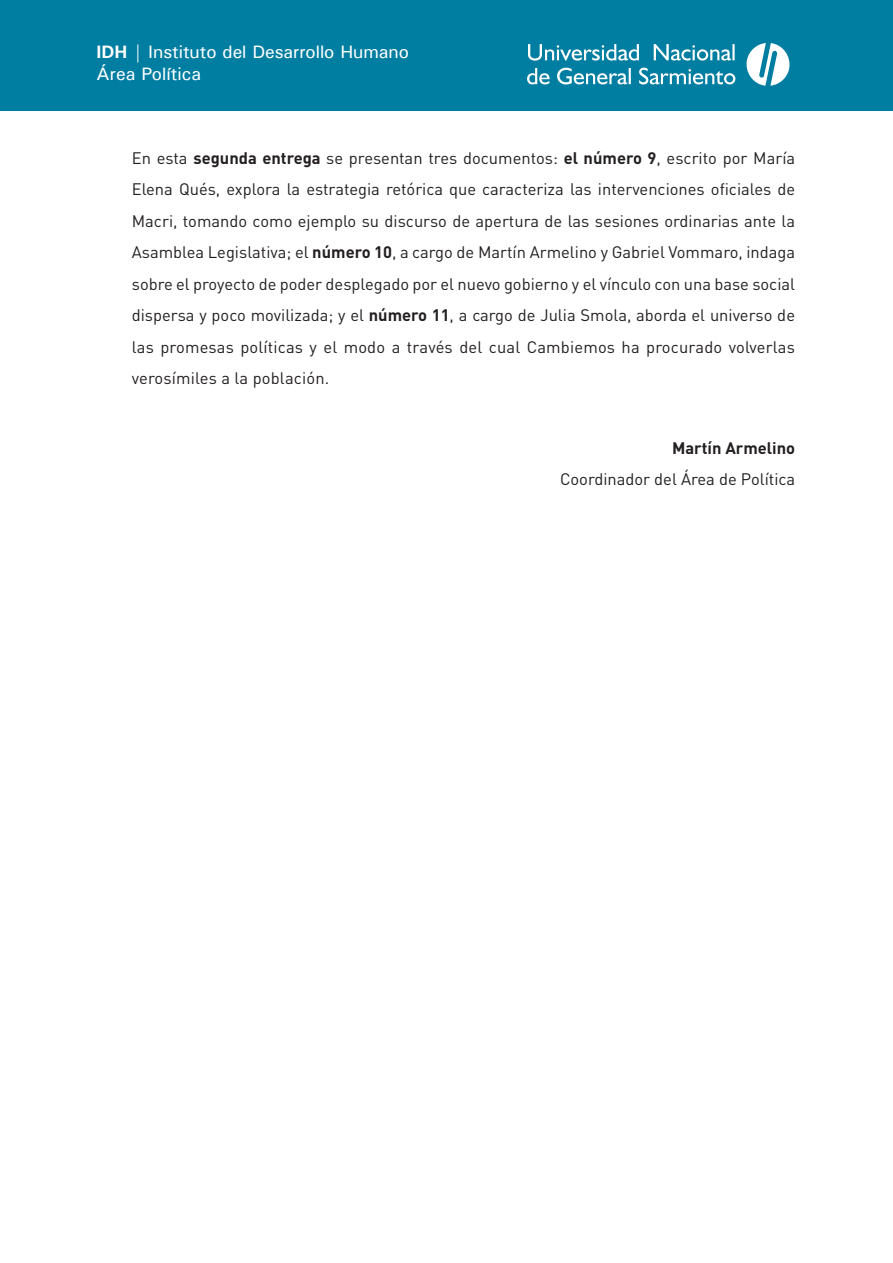
<style>
.page{position:relative;width:893px;height:1263px;background:#fff}
.page>*{position:absolute;margin:0;border:0;box-sizing:border-box;transform-origin:0 0}
.t1{font:500 18px/21.6px "Univers";letter-spacing:-.005em;color:#fff}
.t2{font:16.5px/31.5px "DIN Pro";letter-spacing:.01em;color:#231f20;text-align:justify}
.t3{font:700 16.5px "DIN Pro";color:#231f20}
.s1{font-weight:700}
</style>
<div class="page">
<div style="left:0;top:0;width:893px;height:111px;background:#007ea2"></div>
<svg style="left:746px;top:43px;width:44px;height:43px"></svg>
<svg style="left:527px;top:44px;width:208px;height:40px"></svg>
<p class="t1" style="left:97px;top:41px;width:314px"><span class="s1">IDH |</span> Instituto del Desarrollo Humano<br>Área Política</p>
<p class="t2" style="left:132px;top:141px;width:665px">En esta <span class="s1">segunda entrega</span> se presentan tres documentos: <span class="s1">el número 9</span>, escrito por María Elena Qués, explora la estrategia retórica que caracteriza las intervenciones oficiales de Macri, tomando como ejemplo su discurso de apertura de las sesiones ordinarias ante la Asamblea Legislativa; el <span class="s1">número 10</span>, a cargo de Martín Armelino y Gabriel Vommaro, indaga sobre el proyecto de poder desplegado por el nuevo gobierno y el vínculo con una base social dispersa y poco movilizada; y el <span class="s1">número 11</span>, a cargo de Julia Smola, aborda el universo de las promesas políticas y el modo a través del cual Cambiemos ha procurado volverlas verosímiles a la población.</p>
<p class="t3" style="left:672px;top:437px;width:125px">Martín Armelino</p>
<p class="t2" style="left:560px;top:463px;width:237px">Coordinador del Área de Política</p>
</div>
